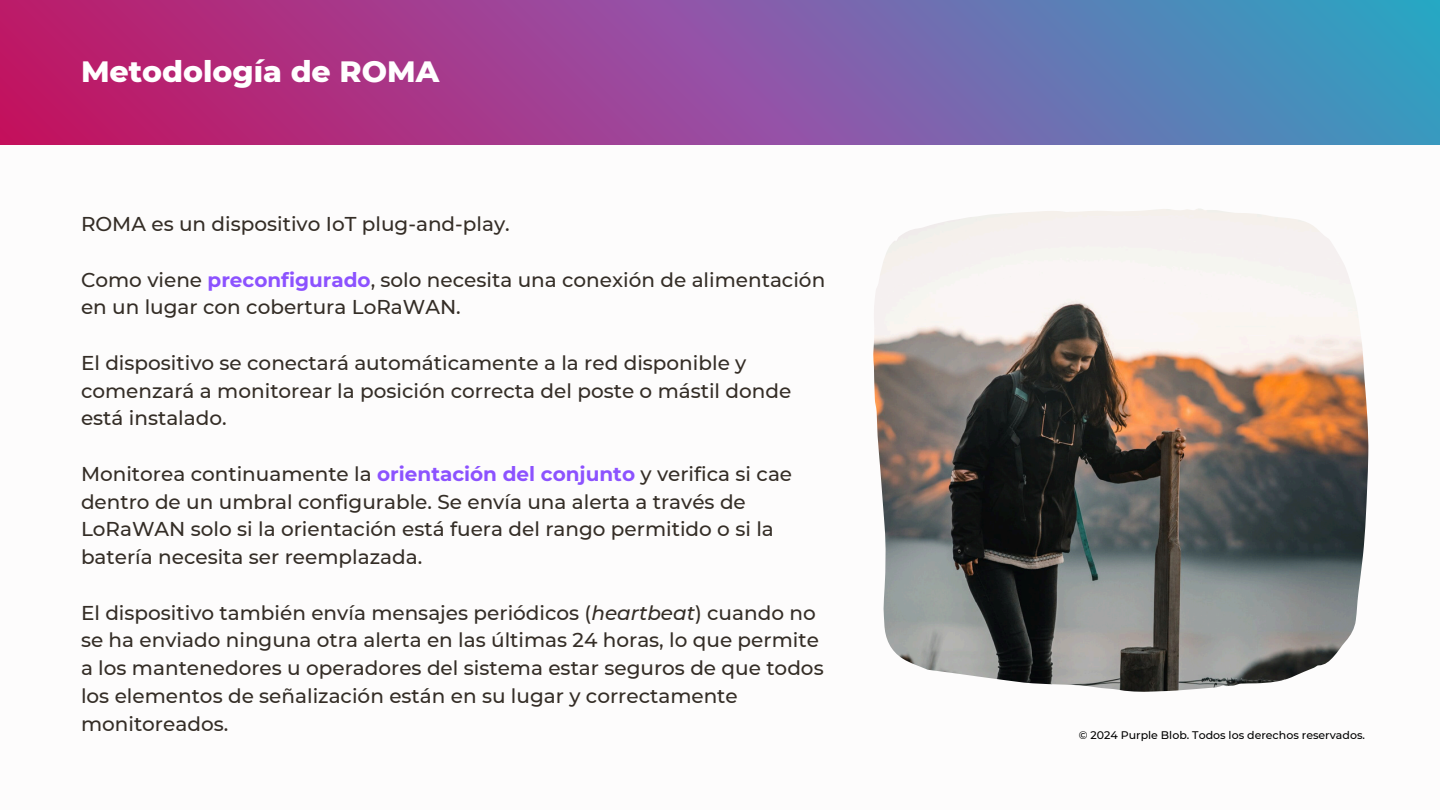
<style>
.page{position:relative;width:1440px;height:810px;background:#fff}
.page>*{position:absolute;margin:0;border:0;box-sizing:border-box;transform-origin:0 0}
.t1{font:800 30px "Montserrat";color:#fff}
.t2{font:500 20px/27.8px "Montserrat";color:#342d26}
.t3{font:500 11px "Montserrat";color:#000}
.s1{font-weight:700;color:#8c52ff}
.s2{font-style:italic}
</style>
<div class="page">
<svg style="left:0;top:0;width:1440px;height:145px;background:#86569c"></svg>
<img style="left:873px;top:208px;width:495px;height:483px">
<h2 class="t1" style="left:81px;top:53px;width:360px">Metodología de ROMA</h2>
<h1 class="t2" style="left:81px;top:210px;width:430px">ROMA es un dispositivo IoT plug-and-play.</h1>
<h2 class="t2" style="left:81px;top:265px;width:746px">Como viene <span class="s1">preconfigurado</span>, solo necesita una conexión de alimentación en un lugar con cobertura LoRaWAN.</h2>
<h2 class="t2" style="left:81px;top:349px;width:712px">El dispositivo se conectará automáticamente a la red disponible y comenzará a monitorear la posición correcta del poste o mástil donde está instalado.</h2>
<h2 class="t2" style="left:81px;top:460px;width:713px">Monitorea continuamente la <span class="s1">orientación del conjunto</span> y verifica si cae dentro de un umbral configurable. Se envía una alerta a través de LoRaWAN solo si la orientación está fuera del rango permitido o si la batería necesita ser reemplazada.</h2>
<h2 class="t2" style="left:81px;top:598px;width:744px">El dispositivo también envía mensajes periódicos (<span class="s2">heartbeat</span>) cuando no se ha enviado ninguna otra alerta en las últimas 24 horas, lo que permite a los mantenedores u operadores del sistema estar seguros de que todos los elementos de señalización están en su lugar y correctamente monitoreados.</h2>
<p class="t3" style="left:1079px;top:728px;width:288px">© 2024 Purple Blob. Todos los derechos reservados.</p>
</div>
